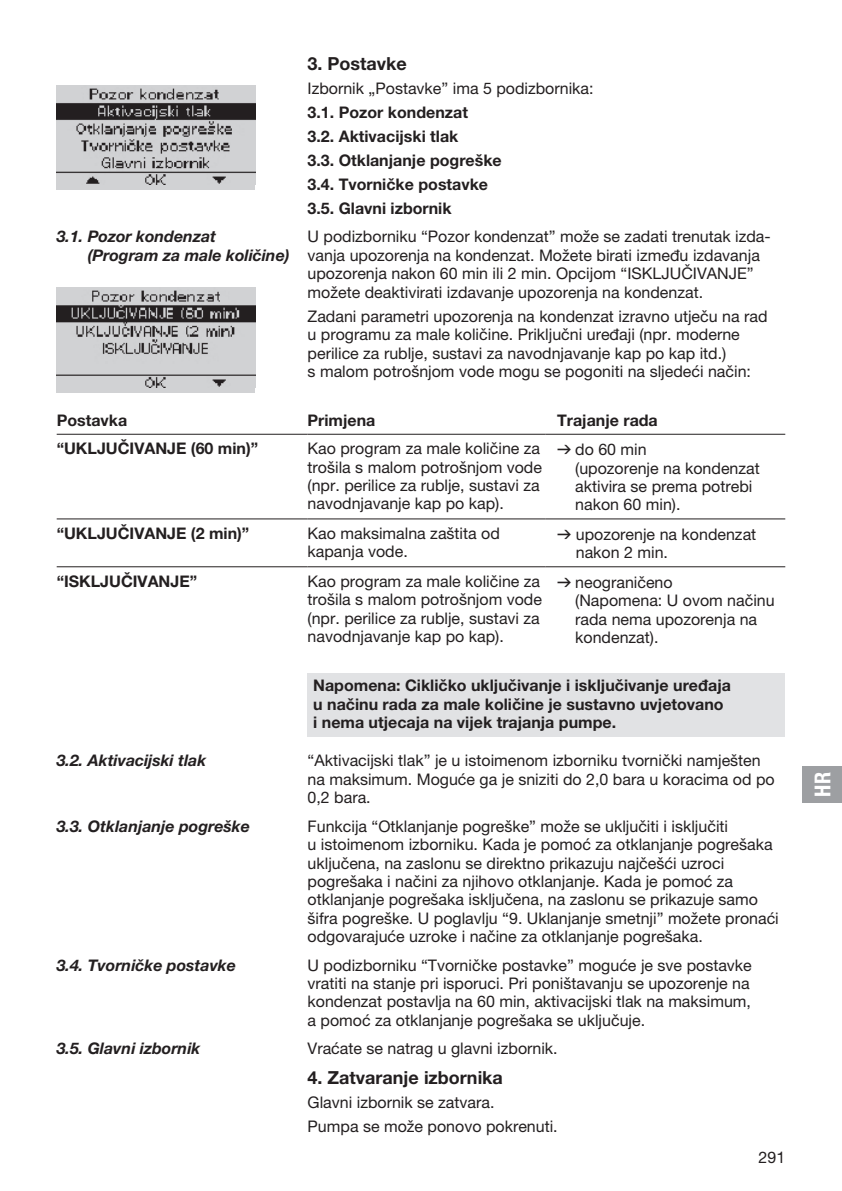
<style>
.page{position:relative;width:842px;height:1191px;background:#fff}
.page>*{position:absolute;margin:0;border:0;box-sizing:border-box;transform-origin:0 0}
.t1{font:22px "GARDENA Pro Bo Cond";color:#fff}
.t2{font:700 18px "GARDENA Pro";color:#231f20}
.t3{font:16px/18.4px "GARDENA Pro";color:#231f20}
.t4{font:700 16px/24px "GARDENA Pro";color:#231f20}
.t5{font:italic 700 16px/18.4px "GARDENA Pro";color:#231f20}
.s1{font-family:"Formdruck"}
</style>
<div class="page">
<div style="left:57px;top:85px;width:198px;height:105px;background:#d1d2d4"></div>
<img style="left:57px;top:88px;width:198px;height:96px">
<div style="left:57px;top:288px;width:198px;height:104px;background:#d1d2d4"></div>
<img style="left:57px;top:290px;width:198px;height:97px">
<hr style="left:57px;top:518px;width:251px;height:1px;background:#231f20">
<hr style="left:308px;top:518px;width:238px;height:1px;background:#231f20">
<hr style="left:546px;top:518px;width:239px;height:1px;background:#231f20">
<hr style="left:57px;top:434px;width:251px;height:1px;background:#231f20">
<hr style="left:57px;top:566px;width:251px;height:1px;background:#231f20">
<hr style="left:308px;top:566px;width:238px;height:1px;background:#231f20">
<hr style="left:546px;top:566px;width:239px;height:1px;background:#231f20">
<hr style="left:308px;top:434px;width:238px;height:1px;background:#231f20">
<hr style="left:546px;top:434px;width:239px;height:1px;background:#231f20">
<div style="left:308px;top:673px;width:477px;height:63px;background:#e1e2e4"></div>
<div style="left:802px;top:766px;width:40px;height:36px;background:#9d9fa2"></div>
<p class="t2" style="left:308px;top:52px;width:101px">3. Postavke</p>
<p class="t3" style="left:308px;top:79px;width:287px">Izbornik „Postavke” ima 5 podizbornika:</p>
<p class="t4" style="left:308px;top:100px;width:196px">3.1. Pozor kondenzat<br>3.2. Aktivacijski tlak<br>3.3. Otklanjanje pogreške<br>3.4. Tvorničke postavke<br>3.5. Glavni izbornik</p>
<p class="t5" style="left:88px;top:227px;width:203px;text-indent:-31px">3.1. Pozor kondenzat (Program za male količine)</p>
<p class="t3" style="left:308px;top:227px;width:465px">U podizborniku “Pozor kondenzat” može se zadati trenutak izda&shy;vanja upozorenja na kondenzat. Možete birati između izdavanja upozorenja nakon 60 min ili 2 min. Opcijom “ISKLJUČIVANJE” možete deaktivirati izdavanje upozorenja na kondenzat.</p>
<p class="t3" style="left:308px;top:307px;width:461px">Zadani parametri upozorenja na kondenzat izravno utječu na rad u programu za male količine. Priključni uređaji (npr. moderne perilice za rublje, sustavi za navodnjavanje kap po kap itd.)<br>s malom potrošnjom vode mogu se pogoniti na sljedeći način:</p>
<p class="t4" style="left:57px;top:408px;width:72px">Postavka</p>
<p class="t4" style="left:308px;top:408px;width:69px">Primjena</p>
<p class="t4" style="left:557px;top:408px;width:102px">Trajanje rada</p>
<p class="t4" style="left:57px;top:436px;width:203px">“UKLJUČIVANJE (60 min)”</p>
<p class="t3" style="left:308px;top:439px;width:236px">Kao program za male količine za trošila s malom potrošnjom vode (npr. perilice za rublje, sustavi za navodnjavanje kap po kap).</p>
<p class="t3" style="left:575px;top:440px;width:186px;text-indent:-18px"><span class="s1">v</span> do 60 min<br>(upozorenje na kondenzat aktivira se prema potrebi nakon 60 min).</p>
<p class="t4" style="left:57px;top:521px;width:194px">“UKLJUČIVANJE (2 min)”</p>
<p class="t3" style="left:308px;top:524px;width:194px">Kao maksimalna zaštita od kapanja vode.</p>
<p class="t3" style="left:576px;top:525px;width:182px;text-indent:-19px"><span class="s1">v</span> upozorenje na kondenzat nakon 2 min.</p>
<p class="t4" style="left:57px;top:568px;width:142px">“ISKLJUČIVANJE”</p>
<p class="t3" style="left:308px;top:571px;width:236px">Kao program za male količine za trošila s malom potrošnjom vode (npr. perilice za rublje, sustavi za navodnjavanje kap po kap).</p>
<p class="t3" style="left:575px;top:572px;width:201px;text-indent:-18px"><span class="s1">v</span> neograničeno<br>(Napomena: U ovom načinu rada nema upozorenja na kondenzat).</p>
<p class="t4" style="left:313px;top:676px;width:419px;line-height:18.4px">Napomena: Cikličko uključivanje i isključivanje uređaja u načinu rada za male količine je sustavno uvjetovano i nema utjecaja na vijek trajanja pumpe.</p>
<p class="t5" style="left:57px;top:751px;width:151px">3.2. Aktivacijski tlak</p>
<p class="t3" style="left:308px;top:751px;width:469px">“Aktivacijski tlak” je u istoimenom izborniku tvornički namješten na maksimum. Moguće ga je sniziti do 2,0 bara u koracima od po<br>0,2 bara.</p>
<p class="t5" style="left:57px;top:816px;width:195px">3.3. Otklanjanje pogreške</p>
<p class="t3" style="left:308px;top:816px;width:473px">Funkcija “Otklanjanje pogreške” može se uključiti i isključiti<br>u istoimenom izborniku. Kada je pomoć za otklanjanje pogrešaka uključena, na zaslonu se direktno prikazuju najčešći uzroci pogrešaka i načini za njihovo otklanjanje. Kada je pomoć za otklanjanje pogrešaka isključena, na zaslonu se prikazuje samo šifra pogreške. U poglavlju “9. Uklanjanje smetnji” možete pronaći odgovarajuće uzroke i načine za otklanjanje pogrešaka.</p>
<p class="t5" style="left:57px;top:955px;width:181px">3.4. Tvorničke postavke</p>
<p class="t3" style="left:308px;top:955px;width:446px">U podizborniku “Tvorničke postavke” moguće je sve postavke vratiti na stanje pri isporuci. Pri poništavanju se upozorenje na kondenzat postavlja na 60 min, aktivacijski tlak na maksimum, a pomoć za otklanjanje pogrešaka se uključuje.</p>
<p class="t5" style="left:57px;top:1039px;width:145px">3.5. Glavni izbornik</p>
<p class="t3" style="left:308px;top:1039px;width:252px">Vraćate se natrag u glavni izbornik.</p>
<p class="t2" style="left:308px;top:1066px;width:197px">4. Zatvaranje izbornika</p>
<p class="t3" style="left:308px;top:1090px;width:252px;line-height:24px">Glavni izbornik se zatvara.<br>Pumpa se može ponovo pokrenuti.</p>
<p class="t3" style="left:759px;top:1147px;width:28px">291</p>
<h1 class="t1" style="left:809px;top:796px;width:26px;rotate:-90deg">HR</h1>
</div>
